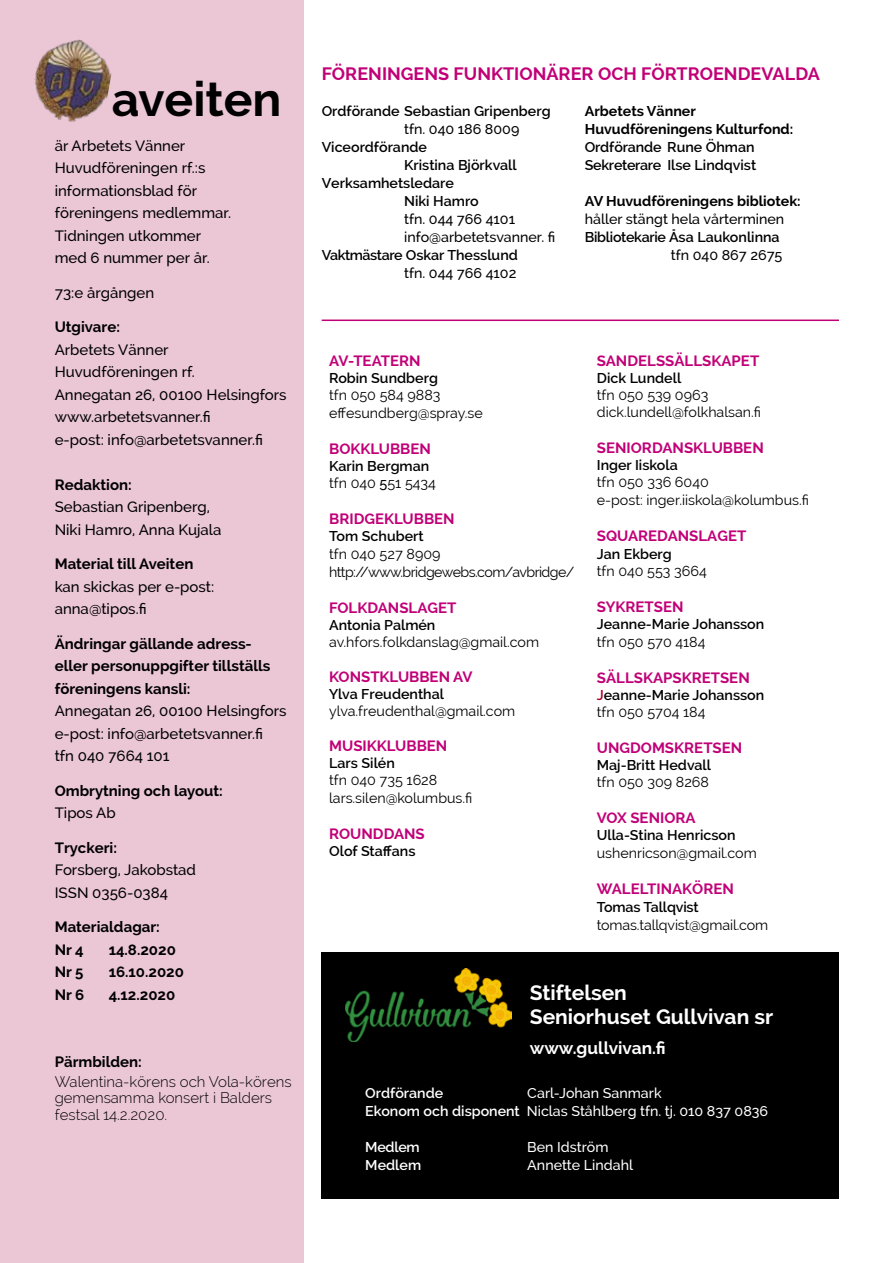
<style>
.page{position:relative;width:893px;height:1263px;background:#fff}
.page>*{position:absolute;margin:0;border:0;box-sizing:border-box;transform-origin:0 0}
.t1{font:700 48px "Raleway";color:#000}
.t2{font:700 21px/24px "Raleway";color:#fff}
.t3{font:700 18px "Raleway";color:#c10077}
.t4{font:700 17.25px "Raleway";color:#fff}
.t5{font:500 15px/22.5px "Raleway";color:#000}
.t6{font:700 15px/22.5px "Raleway";color:#000}
.t7{font:700 15px "Raleway";color:#c10077}
.t8{font:300 15px/16.5px "Raleway";color:#000}
.t9{font:600 14.25px/17.1px "Raleway";color:#000}
.t10{font:14.25px/18px "Raleway";color:#000}
.t11{font:500 14.25px/18px "Raleway";color:#000}
.t12{font:500 14.25px/18px "Raleway";color:#fff}
.t13{font:700 14.25px/18px "Raleway";color:#000}
.t14{font:14.25px/18px "Raleway";letter-spacing:-.04em;color:#000}
.t15{font:600 14.25px "Raleway";letter-spacing:-.02em;color:#000}
.t16{font:600 14.25px "Raleway";color:#fff}
.s1{font-weight:400}
.s2{font-weight:500}
.s3{color:#ab0027}
.s4{font-weight:600}
</style>
<div class="page">
<div style="left:0;top:0;width:304px;height:1263px;background:#ebc7d6"></div>
<img style="left:34px;top:39px;width:78px;height:83px">
<div style="left:322px;top:952px;width:517px;height:247px;background:#000"></div>
<img style="left:346px;top:969px;width:166px;height:72px">
<hr style="left:322px;top:319px;width:517px;height:2px;background:#c10077">
<h1 class="t1" style="left:112px;top:72px;width:171px">aveiten</h1>
<p class="t5" style="left:55px;top:134px;width:178px">är Arbetets Vänner<br>Huvudföreningen rf.:s informationsblad för föreningens medlemmar.<br>Tidningen utkommer med 6 nummer per år.</p>
<p class="t5" style="left:55px;top:281px;width:101px">73:e årgången</p>
<p class="t6" style="left:55px;top:316px;width:67px">Utgivare:</p>
<p class="t5" style="left:55px;top:338px;width:233px">Arbetets Vänner<br>Huvudföreningen rf.<br>Annegatan 26, 00100 Helsingfors www.arbetetsvanner.fi<br>e-post: info@arbetetsvanner.fi</p>
<p class="t6" style="left:55px;top:473px;width:79px">Redaktion:</p>
<p class="t5" style="left:55px;top:496px;width:168px">Sebastian Gripenberg,<br>Niki Hamro, Anna Kujala</p>
<p class="t6" style="left:55px;top:553px;width:140px">Material till Aveiten</p>
<p class="t5" style="left:55px;top:575px;width:161px">kan skickas per e-post: anna@tipos.fi</p>
<p class="t6" style="left:55px;top:632px;width:217px">Ändringar gällande adress&shy;eller personuppgifter tillställs föreningens kansli:</p>
<p class="t5" style="left:55px;top:700px;width:233px">Annegatan 26, 00100 Helsingfors e-post: info@arbetetsvanner.fi<br>tfn 040 7664 101</p>
<p class="t6" style="left:55px;top:779px;width:170px">Ombrytning och layout:</p>
<p class="t5" style="left:55px;top:802px;width:63px">Tipos Ab</p>
<p class="t6" style="left:55px;top:836px;width:64px">Tryckeri:</p>
<p class="t5" style="left:55px;top:859px;width:143px">Forsberg, Jakobstad<br>ISSN 0356-0384</p>
<p class="t6" style="left:55px;top:916px;width:107px">Materialdagar:<br>Nr 4</p>
<p class="t6" style="left:109px;top:938px;width:69px">14.8.2020</p>
<p class="t6" style="left:55px;top:961px;width:30px">Nr 5</p>
<p class="t6" style="left:109px;top:961px;width:77px">16.10.2020</p>
<p class="t6" style="left:55px;top:983px;width:31px">Nr 6</p>
<p class="t6" style="left:109px;top:983px;width:68px">4.12.2020</p>
<p class="t6" style="left:55px;top:1051px;width:89px">Pärmbilden:</p>
<p class="t8" style="left:55px;top:1073px;width:238px">Walentina-körens och Vola-körens gemensamma konsert i Balders festsal 14.2.2020.</p>
<p class="t3" style="left:322px;top:63px;width:500px">FÖRENINGENS FUNKTIONÄRER OCH FÖRTROENDEVALDA</p>
<p class="t9" style="left:322px;top:102px;width:230px">Ordförande Sebastian Gripenberg</p>
<p class="t11" style="left:404px;top:120px;width:117px">tfn. 040 186 8009</p>
<p class="t9" style="left:322px;top:138px;width:107px">Viceordförande</p>
<p class="t9" style="left:404px;top:156px;width:114px">Kristina Björkvall</p>
<p class="t9" style="left:322px;top:174px;width:134px">Verksamhetsledare</p>
<p class="t9" style="left:404px;top:192px;width:76px">Niki Hamro</p>
<p class="t11" style="left:404px;top:210px;width:153px">tfn. 044 766 4101 info@arbetetsvanner. fi</p>
<p class="t9" style="left:322px;top:246px;width:198px">Vaktmästare Oskar Thesslund</p>
<p class="t11" style="left:404px;top:264px;width:114px">tfn. 044 766 4102</p>
<p class="t13" style="left:585px;top:102px;width:210px">Arbetets Vänner<br>Huvudföreningens Kulturfond:</p>
<p class="t9" style="left:585px;top:138px;width:173px;line-height:18px">Ordförande Rune Öhman<br>Sekreterare Ilse Lindqvist</p>
<p class="t13" style="left:585px;top:192px;width:217px">AV Huvudföreningens bibliotek:</p>
<p class="t11" style="left:585px;top:210px;width:201px">håller stängt hela vårterminen</p>
<p class="t15" style="left:585px;top:229px;width:196px">Bibliotekarie Åsa Laukonlinna</p>
<p class="t11" style="left:671px;top:246px;width:113px">tfn 040 867 2675</p>
<p class="t7" style="left:329px;top:352px;width:93px">AV-TEATERN</p>
<p class="t9" style="left:329px;top:369px;width:110px">Robin Sundberg</p>
<p class="t10" style="left:329px;top:386px;width:155px">tfn 050 584 9883 effesundberg@spray.se</p>
<p class="t7" style="left:329px;top:440px;width:103px">BOKKLUBBEN</p>
<p class="t9" style="left:329px;top:458px;width:108px">Karin Bergman <span class="s1">tfn 040</span> <span class="s2">5</span><span class="s1">51 5434</span></p>
<p class="t7" style="left:329px;top:510px;width:127px">BRIDGEKLUBBEN</p>
<p class="t9" style="left:329px;top:528px;width:96px">Tom Schubert</p>
<p class="t14" style="left:329px;top:544px;width:247px">tfn 040 527 8909 http://www.bridgewebs.com/avbridge/</p>
<p class="t7" style="left:329px;top:599px;width:129px">FOLKDANSLAGET</p>
<p class="t9" style="left:329px;top:616px;width:108px">Antonia Palmén</p>
<p class="t10" style="left:329px;top:633px;width:211px">av.hfors.folkdanslag@gmail.com</p>
<p class="t7" style="left:329px;top:668px;width:145px">KONSTKLUBBEN AV</p>
<p class="t9" style="left:329px;top:685px;width:116px">Ylva Freudenthal</p>
<p class="t10" style="left:329px;top:702px;width:188px">ylva.freudenthal@gmail.com</p>
<p class="t7" style="left:329px;top:737px;width:120px">MUSIKKLUBBEN</p>
<p class="t9" style="left:329px;top:755px;width:67px">Lars Silén</p>
<p class="t10" style="left:329px;top:771px;width:145px">tfn 040 735 1628 lars.silen@kolumbus.fi</p>
<p class="t7" style="left:329px;top:825px;width:97px">ROUNDDANS</p>
<p class="t9" style="left:329px;top:843px;width:88px">Olof Staffans</p>
<p class="t7" style="left:597px;top:352px;width:164px">SANDELSSÄLLSKAPET</p>
<p class="t9" style="left:597px;top:369px;width:86px">Dick Lundell</p>
<p class="t10" style="left:597px;top:386px;width:166px;line-height:17.1px">tfn 050 539 0963 dick.lundell@folkhalsan.fi</p>
<p class="t7" style="left:597px;top:439px;width:168px">SENIORDANSKLUBBEN</p>
<p class="t9" style="left:597px;top:457px;width:82px">Inger Iiskola</p>
<p class="t10" style="left:597px;top:473px;width:214px">tfn 050 336 6040<br>e-post: inger.iiskola@kolumbus.fi</p>
<p class="t7" style="left:597px;top:528px;width:151px">SQUAREDANSLAGET</p>
<p class="t9" style="left:597px;top:545px;width:77px">Jan Ekberg</p>
<p class="t10" style="left:597px;top:562px;width:112px">tfn 040 553 3664</p>
<p class="t7" style="left:597px;top:598px;width:88px">SYKRETSEN</p>
<p class="t9" style="left:597px;top:615px;width:169px">Jeanne-Marie Johansson</p>
<p class="t10" style="left:597px;top:633px;width:110px">tfn 050 570 4184</p>
<p class="t7" style="left:597px;top:669px;width:154px">SÄLLSKAPSKRETSEN</p>
<p class="t9" style="left:597px;top:686px;width:169px"><span class="s3">J</span>eanne-Marie Johansson <span class="s1">tfn 050 5704 184</span></p>
<p class="t7" style="left:597px;top:739px;width:147px">UNGDOMSKRETSEN</p>
<p class="t9" style="left:597px;top:756px;width:116px">Maj-Britt Hedvall</p>
<p class="t10" style="left:597px;top:773px;width:114px">tfn 050 309 8268</p>
<p class="t7" style="left:597px;top:809px;width:100px">VOX SENIORA</p>
<p class="t9" style="left:597px;top:827px;width:140px">Ulla-Stina Henricson</p>
<p class="t10" style="left:597px;top:844px;width:161px">ushenricson@gmail.com</p>
<p class="t7" style="left:597px;top:880px;width:139px">WALELTINAKÖREN</p>
<p class="t9" style="left:597px;top:899px;width:103px">Tomas Tallqvist</p>
<p class="t10" style="left:597px;top:916px;width:173px">tomas.tallqvist@gmail.com</p>
<h2 class="t2" style="left:530px;top:981px;width:245px">Stiftelsen<br>Seniorhuset Gullvivan sr</h2>
<p class="t4" style="left:530px;top:1038px;width:137px">www.gullvivan.fi</p>
<p class="t16" style="left:365px;top:1085px;width:79px">Ordförande</p>
<p class="t12" style="left:365px;top:1084px;width:404px;text-indent:162px">Carl-Johan Sanmark<br><span class="s4">Ekonom och disponent</span> Niclas Ståhlberg tfn. tj. 010 837 0836</p>
<p class="t16" style="left:365px;top:1139px;width:56px">Medlem</p>
<p class="t12" style="left:527px;top:1138px;width:83px">Ben Idström</p>
<p class="t16" style="left:365px;top:1157px;width:57px">Medlem</p>
<p class="t12" style="left:527px;top:1156px;width:107px">Annette Lindahl</p>
</div>
